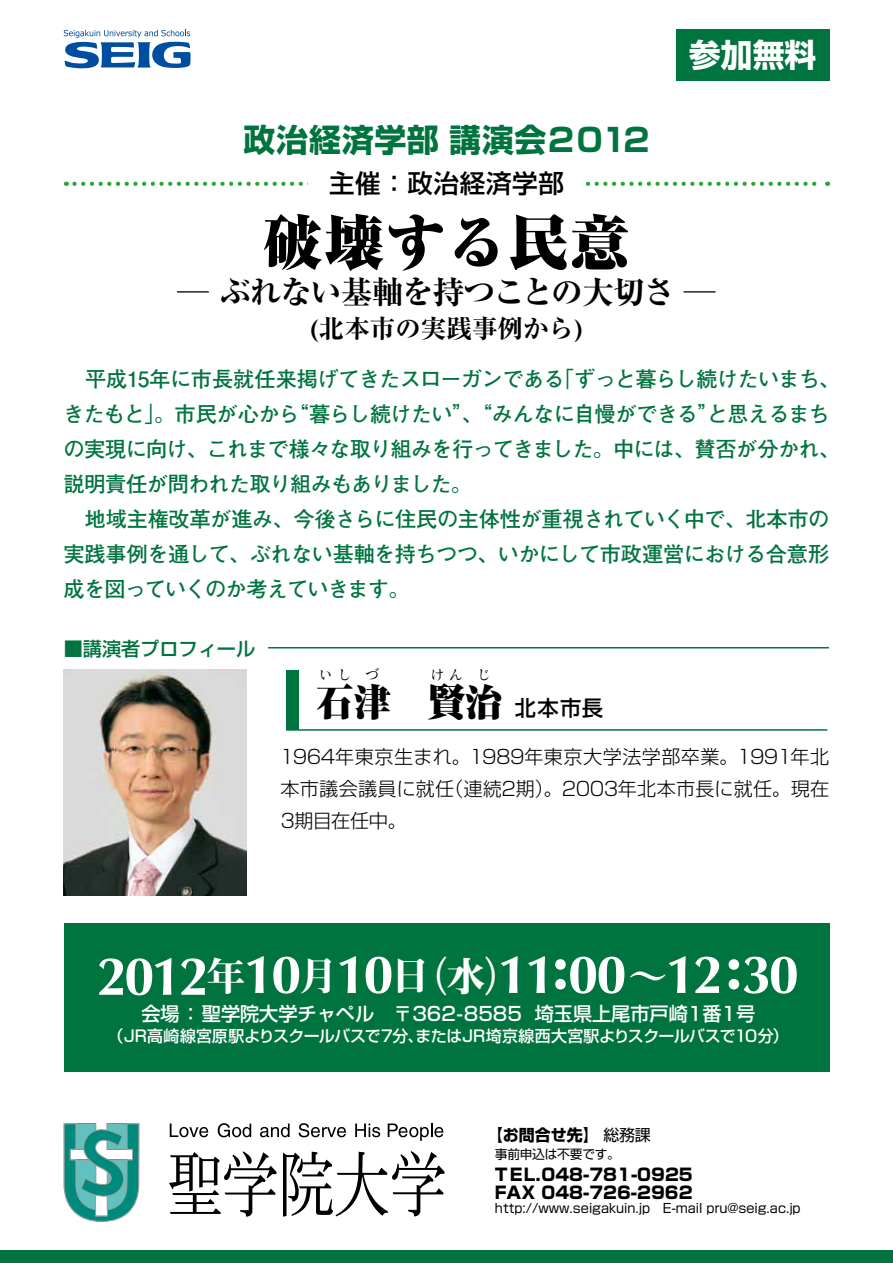
<style>
.page{position:relative;width:893px;height:1263px;background:#fff}
.page>*{position:absolute;margin:0;border:0;box-sizing:border-box;transform-origin:0 0}
.t1{font:900 58.5px "Ryumin Pro";letter-spacing:.05em;color:#000}
.t2{font:700 54px "Optima";letter-spacing:-.05em;color:#fff}
.t3{font:39.6px "Midashi Min Pro MA31";color:#fff}
.t4{font:900 37.2px "Ryumin Pro";color:#000}
.t5{font:700 expanded 31.95px "Ryumin Pro";letter-spacing:-.045em;color:#000}
.t6{font:700 31.95px "Shin Go Pro";letter-spacing:.02em;color:#00743f}
.t7{font:700 31.95px "Shin Go Pro";color:#fff}
.t8{font:700 expanded 25.5px "Ryumin Pro";color:#000}
.t9{font:500 25.5px "Shin Go Pro";letter-spacing:.025em;color:#000}
.t10{font:700 21.3px/35.1px "Futo Go B101 Pro";letter-spacing:-.035em;color:#00743f}
.t11{font:500 21.3px "Shin Go Pro";color:#000}
.t12{font:300 19.2px/32px "Shin Go Pro";letter-spacing:.01em;color:#000;text-align:right}
.t13{font:500 19.2px "Shin Go Pro";color:#fff}
.t14{font:500 19.2px "Shin Go Pro";color:#00743f}
.t15{font:800 16.95px/18px "Shin Go Pro";color:#000}
.t16{font:500 15.9px "Shin Go Pro";letter-spacing:-.01em;color:#fff}
.t17{font:700 15.9px "Shin Go Pro";color:#000}
.t18{font:900 13.8px "Ryumin Pro";color:#000}
.t19{font:12.75px "Shin Go Pro";color:#000}
.t20{font:12.75px "Shin Go Pro";letter-spacing:-.02em;color:#000}
.s1{font-family:"DFP Mincho CID SU";font-weight:400}
.s2{font-weight:400}
</style>
<div class="page">
<svg style="left:64px;top:30px;width:127px;height:38px"></svg>
<div style="left:676px;top:30px;width:153px;height:51px;background:#00743f"></div>
<svg style="left:74px;top:182px;width:754px;height:4px"></svg>
<div style="left:64px;top:923px;width:765px;height:148px;background:#00743f"></div>
<div style="left:0;top:1250px;width:893px;height:13px;background:#00743f"></div>
<hr style="left:269px;top:647px;width:559px;height:1px;background:#00743f">
<img style="left:64px;top:670px;width:183px;height:225px">
<hr style="left:287px;top:729px;width:540px;height:2px;background:#00743f">
<div style="left:286px;top:670px;width:12px;height:60px;background:#00743f"></div>
<svg style="left:169px;top:1151px;width:108px;height:66px"></svg>
<svg style="left:283px;top:1151px;width:162px;height:65px"></svg>
<svg style="left:64px;top:1123px;width:76px;height:99px"></svg>
<svg style="left:170px;top:1123px;width:38px;height:14px"></svg>
<svg style="left:218px;top:1123px;width:33px;height:14px"></svg>
<svg style="left:260px;top:1123px;width:30px;height:14px"></svg>
<svg style="left:299px;top:1123px;width:47px;height:14px"></svg>
<svg style="left:355px;top:1123px;width:25px;height:14px"></svg>
<svg style="left:388px;top:1123px;width:55px;height:18px"></svg>
<div style="left:308px;top:166px;width:277px;height:35px;background:#fff"></div>
<h3 class="t6" style="left:243px;top:115px;width:408px">政治経済学部講演会２０12</h3>
<p class="t9" style="left:329px;top:163px;width:236px">主催：政治経済学部</p>
<h3 class="t7" style="left:689px;top:30px;width:129px">参加無料</h3>
<h1 class="t1" style="left:264px;top:196px;width:367px">破壊する民意</h1>
<h3 class="t5" style="left:177px;top:267px;width:540px">─ ぶれない基軸を持つことの大切さ ─</h3>
<p class="t8" style="left:311px;top:308px;width:273px">(北本市の実践事例から(</p>
<p class="t10" style="left:553px;top:358px;width:289px">「ずっと暮らし続けたいまち、</p>
<p class="t10" style="left:288px;top:358px;width:543px;text-indent:-224px">　平成15年に市長就任来掲げてきたスローガンである<br>“暮らし続けたい”、“みんなに自慢ができると思えるまち</p>
<p class="t10" style="left:63px;top:393px;width:779px">きたもと」。市民が心から<br>の実現に向け、これまで様々な取り組みを行ってきました。中には、賛否が分かれ、説明責任が問われた取り組みもありました。<br>　地域主権改革が進み、今後さらに住民の主体性が重視されていく中で、北本市の実践事例を通して、ぶれない基軸を持ちつつ、いかにして市政運営における合意形成を図っていくのか考えていきます。</p>
<p class="t10" style="left:697px;top:393px;width:23px">”</p>
<p class="t14" style="left:64px;top:633px;width:193px">■講演者プロフィール</p>
<p class="t18" style="left:319px;top:664px;width:34px">いし</p>
<p class="t18" style="left:365px;top:664px;width:15px">づ</p>
<h3 class="t4" style="left:316px;top:673px;width:76px">石津</h3>
<p class="t18" style="left:430px;top:664px;width:34px">けん</p>
<p class="t18" style="left:477px;top:664px;width:15px">じ</p>
<h3 class="t4" style="left:428px;top:673px;width:76px">賢治</h3>
<p class="t11" style="left:515px;top:691px;width:90px">北本市長</p>
<p class="t12" style="left:280px;top:738px;width:551px">1964年東京生まれ。1989年東京大学法学部卒業。1991年北（連続2期）。2003年北本市長に就任。現在</p>
<p class="t12" style="left:280px;top:770px;width:176px;text-align:left">本市議会議員に就任<br>3期目在任中。</p>
<h2 class="t2" style="left:244px;top:943px;width:59px">10</h2>
<h2 class="t2" style="left:336px;top:943px;width:59px">10</h2>
<h2 class="t2" style="left:498px;top:943px;width:130px">1 1<span class="s1">：</span>00</h2>
<h2 class="t2" style="left:666px;top:943px;width:135px">12<span class="s1">：</span>30</h2>
<h3 class="t3" style="left:391px;top:946px;width:134px">（日水(</h3>
<h3 class="t3" style="left:206px;top:946px;width:41px">年</h3>
<h2 class="t2" style="left:97px;top:945px;width:113px">2012</h2>
<h3 class="t3" style="left:299px;top:946px;width:41px">月</h3>
<h3 class="t3" style="left:628px;top:946px;width:41px">〜</h3>
<p class="t13" style="left:141px;top:998px;width:382px">会場：聖学院大学チャペル　〒362-8585</p>
<p class="t16" style="left:108px;top:1023px;width:682px">（JR高崎線宮原駅よりスクールバスで7分またはJR埼京線西大宮駅よりスクールバスで10分(</p>
<p class="t13" style="left:535px;top:998px;width:222px">埼玉県上尾市戸崎1番1号</p>
<p class="t16" style="left:407px;top:1023px;width:17px">、</p>
<p class="t17" style="left:487px;top:1123px;width:165px">【お問合せ先】<span class="s2">総務課</span></p>
<p class="t20" style="left:495px;top:1143px;width:127px">事前申込は不要です。</p>
<p class="t15" style="left:495px;top:1163px;width:199px">TEL.048-781-0925<br>FAX 048-726-2962</p>
<p class="t19" style="left:495px;top:1198px;width:307px">http://www.seigakuin j p. 　E-mail pru@seig.ac j p.</p>
</div>
